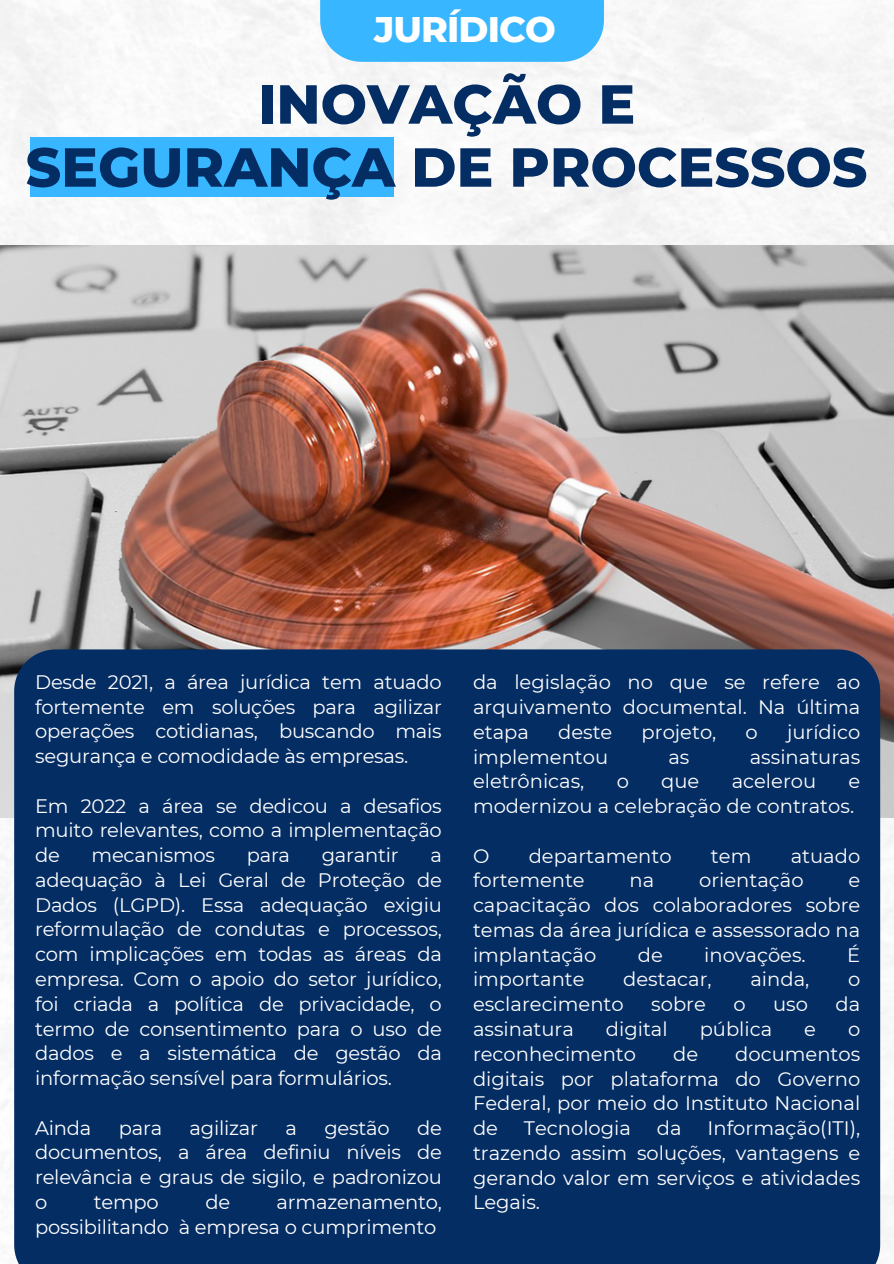
<style>
.page{position:relative;width:894px;height:1264px;background:#fff}
.page>*{position:absolute;margin:0;border:0;box-sizing:border-box;transform-origin:0 0}
.t1{font:800 54.9px/63px "Montserrat";color:#042d64;text-align:center}
.t2{font:800 36.3px "Montserrat";letter-spacing:-.025em;color:#fff}
.t3{font:19.5px/24.8px "Montserrat";color:#fff;text-align:justify}
</style>
<div class="page">
<img style="left:0;top:0;width:893px;height:1255px">
<img style="left:0;top:245px;width:893px;height:573px">
<div style="left:14px;top:649px;width:865px;height:614px;background:#042d64"></div>
<div style="left:30px;top:137px;width:364px;height:60px;background:#38b6ff"></div>
<div style="left:320px;top:0;width:283px;height:62px;background:#38b6ff"></div>
<p class="t2" style="left:374px;top:7px;width:183px">JURÍDICO</p>
<h1 class="t1" style="left:26px;top:72px;width:843px">INOVAÇÃO E<br>SEGURANÇA DE PROCESSOS</h1>
<p class="t3" style="left:35px;top:669px;width:408px">Desde 2021, a área jurídica tem atuado fortemente em soluções para agilizar operações cotidianas, buscando mais segurança e comodidade às empresas.</p>
<p class="t3" style="left:35px;top:793px;width:408px">Em 2022 a área se dedicou a desafios muito relevantes, como a implementação de</p>
<p class="t3" style="left:91px;top:842px;width:125px">mecanismos</p>
<p class="t3" style="left:247px;top:842px;width:45px">para</p>
<p class="t3" style="left:322px;top:842px;width:78px">garantir</p>
<p class="t3" style="left:35px;top:842px;width:408px;text-indent:395px">a adequação à Lei Geral de Proteção de Dados (LGPD). Essa adequação exigiu reformulação de condutas e processos, com implicações em todas as áreas da empresa. Com o apoio do setor jurídico, foi criada a política de privacidade, o termo de consentimento para o uso de dados e a sistemática de gestão da informação sensível para formulários.</p>
<p class="t3" style="left:35px;top:1115px;width:58px">Ainda</p>
<p class="t3" style="left:119px;top:1115px;width:45px">para</p>
<p class="t3" style="left:189px;top:1115px;width:70px">agilizar</p>
<p class="t3" style="left:285px;top:1115px;width:13px">a</p>
<p class="t3" style="left:324px;top:1115px;width:67px">gestão</p>
<p class="t3" style="left:35px;top:1115px;width:408px;text-indent:382px">de documentos, a área definiu níveis de relevância e graus de sigilo, e padronizou o</p>
<p class="t3" style="left:94px;top:1189px;width:66px">tempo</p>
<p class="t3" style="left:205px;top:1189px;width:26px">de</p>
<p class="t3" style="left:35px;top:1189px;width:408px;text-align:right">armazenamento,<br>possibilitando à empresa o cumprimento</p>
<p class="t3" style="left:473px;top:670px;width:388px">da legislação no que se refere ao arquivamento documental. Na última etapa</p>
<p class="t3" style="left:558px;top:719px;width:56px">deste</p>
<p class="t3" style="left:641px;top:719px;width:76px">projeto,</p>
<p class="t3" style="left:745px;top:719px;width:14px">o</p>
<p class="t3" style="left:786px;top:719px;width:75px">jurídico</p>
<p class="t3" style="left:473px;top:744px;width:137px">implementou</p>
<p class="t3" style="left:668px;top:744px;width:23px">as</p>
<p class="t3" style="left:749px;top:744px;width:112px">assinaturas</p>
<p class="t3" style="left:473px;top:769px;width:113px">eletrônicas,</p>
<p class="t3" style="left:616px;top:769px;width:14px">o</p>
<p class="t3" style="left:661px;top:769px;width:40px">que</p>
<p class="t3" style="left:731px;top:769px;width:86px">acelerou</p>
<p class="t3" style="left:473px;top:769px;width:388px;text-indent:375px">e modernizou a celebração de contratos.</p>
<p class="t3" style="left:473px;top:843px;width:18px">O</p>
<p class="t3" style="left:528px;top:843px;width:144px">departamento</p>
<p class="t3" style="left:710px;top:843px;width:42px">tem</p>
<p class="t3" style="left:790px;top:843px;width:71px">atuado</p>
<p class="t3" style="left:473px;top:868px;width:113px">fortemente</p>
<p class="t3" style="left:629px;top:868px;width:26px">na</p>
<p class="t3" style="left:699px;top:868px;width:106px">orientação</p>
<p class="t3" style="left:473px;top:868px;width:388px;text-indent:375px">e capacitação dos colaboradores sobre temas da área jurídica e assessorado na implantação</p>
<p class="t3" style="left:637px;top:942px;width:26px">de</p>
<p class="t3" style="left:704px;top:942px;width:103px">inovações.</p>
<p class="t3" style="left:847px;top:942px;width:15px">É</p>
<p class="t3" style="left:473px;top:967px;width:113px">importante</p>
<p class="t3" style="left:623px;top:967px;width:90px">destacar,</p>
<p class="t3" style="left:750px;top:967px;width:60px">ainda,</p>
<p class="t3" style="left:847px;top:967px;width:14px">o</p>
<p class="t3" style="left:473px;top:991px;width:152px">esclarecimento</p>
<p class="t3" style="left:651px;top:991px;width:56px">sobre</p>
<p class="t3" style="left:733px;top:991px;width:14px">o</p>
<p class="t3" style="left:772px;top:991px;width:36px">uso</p>
<p class="t3" style="left:835px;top:991px;width:26px">da</p>
<p class="t3" style="left:473px;top:1016px;width:102px">assinatura</p>
<p class="t3" style="left:605px;top:1016px;width:63px">digital</p>
<p class="t3" style="left:699px;top:1016px;width:74px">pública</p>
<p class="t3" style="left:804px;top:1016px;width:13px">e</p>
<p class="t3" style="left:847px;top:1016px;width:14px">o</p>
<p class="t3" style="left:473px;top:1041px;width:164px">reconhecimento</p>
<p class="t3" style="left:673px;top:1041px;width:26px">de</p>
<p class="t3" style="left:473px;top:1041px;width:388px;text-indent:262px">documentos digitais por plataforma do Governo Federal, por meio do Instituto Nacional de</p>
<p class="t3" style="left:473px;top:1115px;width:388px;text-indent:234px">Informação(ITI), trazendo assim soluções, vantagens e gerando valor em serviços e atividades Legais.</p>
<p class="t3" style="left:524px;top:1115px;width:108px">Tecnologia</p>
<p class="t3" style="left:656px;top:1115px;width:26px">da</p>
</div>
